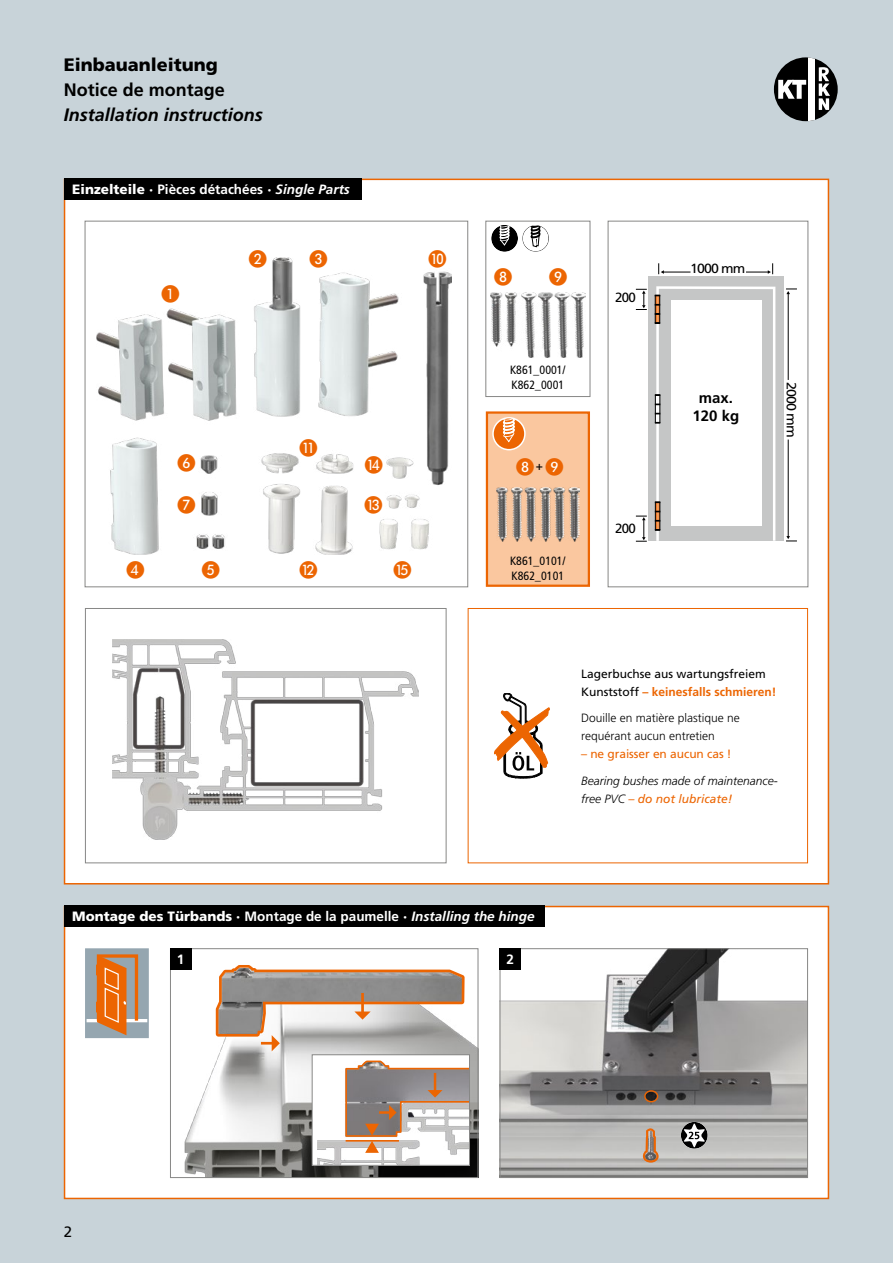
<style>
.page{position:relative;width:893px;height:1263px;background:#c8d3d9}
.page>*{position:absolute;margin:0;border:0;box-sizing:border-box;transform-origin:0 0}
.t1{font:italic 700 18px "Frutiger LT Pro";color:#000}
.t2{font:900 18px "Frutiger LT Pro";color:#000}
.t3{font:700 18px "Frutiger LT Pro";color:#000}
.t4{font:700 18px/21.6px "Frutiger";color:#000}
.t5{font:700 15px/18px "Frutiger LT Pro";color:#000;text-align:center}
.t6{font:15px "Frutiger LT Pro";color:#000}
.t7{font:900 13.5px "Frutiger LT Pro";color:#fff}
.t8{font:700 13.5px "Frutiger LT Pro";color:#fff}
.t9{font:13.35px "Frutiger";letter-spacing:-.06em;color:#000}
.t10{font:13.35px "Frutiger";letter-spacing:-.06em;color:#000;scale:1.06 1}
.t11{font:13.35px "Frutiger";letter-spacing:-.06em;color:#000;scale:1.08 1}
.t12{font:12px/18px "Frutiger LT Pro";color:#000}
.t13{font:italic 300 12px/18px "Frutiger LT Pro";color:#000}
.t14{font:300 12px/18px "Frutiger LT Pro";color:#000}
.t15{font:condensed 12px/15px "Frutiger LT Pro";color:#000}
.t16{font:12px "Frutiger LT Pro";letter-spacing:-.005em;color:#ec6502}
.s1{font-weight:900}
.s2{font-style:italic}
.s3{color:#ec6502}
.s4{font-weight:700;color:#ec6502}
.s5{font-weight:400;color:#ec6502}
.s6{font-weight:700}
.s7{font-weight:700;font-style:italic}
</style>
<div class="page">
<div style="left:64px;top:179px;width:765px;height:705px;background:#fff;border:2px solid #ec6502"></div>
<div style="left:85px;top:221px;width:383px;height:366px;border:1px solid #878786"></div>
<img style="left:97px;top:257px;width:332px;height:297px">
<img style="left:423px;top:265px;width:28px;height:223px">
<div style="left:64px;top:906px;width:765px;height:293px;background:#fff;border:2px solid #ec6502"></div>
<div style="left:64px;top:906px;width:480px;height:21px;background:#000"></div>
<div style="left:774px;top:57px;width:64px;height:64px;background:#000;border-radius:50%"></div>
<div style="left:808px;top:57px;width:7px;height:64px;background:#fff"></div>
<svg style="left:778px;top:80px;width:28px;height:19px"></svg>
<svg style="left:819px;top:67px;width:11px;height:43px"></svg>
<div style="left:648px;top:277px;width:136px;height:264px;background:#c5c6c6"></div>
<div style="left:656px;top:286px;width:119px;height:255px;border:3px solid #fff"></div>
<div style="left:671px;top:301px;width:91px;height:225px;background:#fff"></div>
<svg style="left:655px;top:502px;width:5px;height:28px"></svg>
<svg style="left:655px;top:395px;width:5px;height:28px"></svg>
<svg style="left:655px;top:295px;width:5px;height:29px"></svg>
<svg style="left:658px;top:263px;width:32px;height:11px"></svg>
<svg style="left:746px;top:263px;width:27px;height:11px"></svg>
<hr style="left:788px;top:294px;width:1px;height:86px;background:#000">
<svg style="left:786px;top:289px;width:11px;height:5px"></svg>
<hr style="left:788px;top:440px;width:1px;height:97px;background:#000">
<svg style="left:786px;top:536px;width:11px;height:6px"></svg>
<svg style="left:636px;top:289px;width:11px;height:21px"></svg>
<svg style="left:636px;top:516px;width:11px;height:26px"></svg>
<div style="left:608px;top:221px;width:200px;height:366px;border:1px solid #878786"></div>
<div style="left:64px;top:179px;width:297px;height:21px;background:#000"></div>
<div style="left:468px;top:608px;width:340px;height:255px;border:1px solid #ec6502"></div>
<svg style="left:494px;top:693px;width:55px;height:85px"></svg>
<div style="left:87px;top:950px;width:60px;height:86px;background:#95a6b0"></div>
<div style="left:85px;top:948px;width:64px;height:90px;border:3px solid #95a6b0"></div>
<hr style="left:87px;top:1019px;width:60px;height:3px;background:#fff">
<div style="left:97px;top:954px;width:41px;height:68px;border:3px solid #ec6502"></div>
<svg style="left:96px;top:955px;width:30px;height:80px;background:#e07a2e"></svg>
<img style="left:502px;top:950px;width:304px;height:226px">
<svg style="left:643px;top:1128px;width:16px;height:34px"></svg>
<svg style="left:644px;top:1090px;width:14px;height:12px"></svg>
<div style="left:500px;top:948px;width:308px;height:230px;border:1px solid #878786"></div>
<img style="left:113px;top:640px;width:306px;height:200px">
<div style="left:85px;top:608px;width:361px;height:255px;border:1px solid #878786"></div>
<div style="left:500px;top:948px;width:21px;height:21px;background:#000"></div>
<svg style="left:681px;top:1122px;width:27px;height:27px"></svg>
<img style="left:491px;top:292px;width:94px;height:66px">
<div style="left:485px;top:221px;width:105px;height:176px;border:1px solid #878786"></div>
<svg style="left:522px;top:225px;width:27px;height:27px"></svg>
<div style="left:491px;top:225px;width:27px;height:27px;background:#000;border-radius:50%"></div>
<svg style="left:498px;top:225px;width:12px;height:21px"></svg>
<img style="left:172px;top:950px;width:304px;height:226px">
<svg style="left:216px;top:965px;width:249px;height:86px"></svg>
<div style="left:170px;top:948px;width:308px;height:230px;border:1px solid #878786"></div>
<div style="left:312px;top:1055px;width:157px;height:110px;background:#fff"></div>
<img style="left:317px;top:1140px;width:140px;height:24px">
<svg style="left:344px;top:1060px;width:124px;height:93px"></svg>
<hr style="left:346px;top:1140px;width:53px;height:2px;background:#ec6502">
<div style="left:312px;top:1054px;width:158px;height:112px;border:1px solid #878786"></div>
<div style="left:170px;top:948px;width:21px;height:21px;background:#000"></div>
<div style="left:487px;top:413px;width:102px;height:173px;background:#fac79f"></div>
<img style="left:496px;top:488px;width:83px;height:54px">
<div style="left:486px;top:411px;width:104px;height:176px;border:2px solid #ec6502"></div>
<div style="left:493px;top:418px;width:32px;height:32px;background:#ec6502;border-radius:50%"></div>
<svg style="left:501px;top:418px;width:15px;height:24px"></svg>
<div style="left:492px;top:417px;width:34px;height:33px;border:2px solid #fff;border-radius:50%"></div>
<div style="left:549px;top:462px;width:11px;height:11px;background:#fff;border-radius:50%"></div>
<div style="left:520px;top:462px;width:11px;height:11px;background:#fff;border-radius:50%"></div>
<svg style="left:162px;top:285px;width:17px;height:18px"></svg>
<svg style="left:365px;top:496px;width:17px;height:18px"></svg>
<svg style="left:178px;top:454px;width:17px;height:18px"></svg>
<svg style="left:300px;top:439px;width:17px;height:18px"></svg>
<svg style="left:365px;top:456px;width:17px;height:18px"></svg>
<svg style="left:178px;top:496px;width:17px;height:18px"></svg>
<svg style="left:249px;top:257px;width:18px;height:10px"></svg>
<svg style="left:310px;top:257px;width:17px;height:10px"></svg>
<svg style="left:429px;top:265px;width:17px;height:2px"></svg>
<h1 class="t2" style="left:64px;top:54px;width:156px">Einbauanleitung</h1>
<h1 class="t3" style="left:64px;top:79px;width:163px">Notice de montage</h1>
<h1 class="t1" style="left:64px;top:104px;width:201px">Installation instructions</h1>
<p class="t8" style="left:72px;top:182px;width:279px"><span class="s1">Einzelteile ·</span> Pièces détachées <span class="s1">·</span> <span class="s2">Single Parts</span></p>
<p class="t15" style="left:510px;top:363px;width:57px">K861_0001/<br>K862_0001</p>
<p class="t12" style="left:516px;top:457px;width:49px"><span class="s3">❽</span>+<span class="s3">❾</span></p>
<p class="t15" style="left:510px;top:553px;width:57px">K861_0101/<br>K862_0101</p>
<p class="t9" style="left:615px;top:289px;width:22px">200</p>
<p class="t9" style="left:615px;top:521px;width:22px">200</p>
<p class="t10" style="left:690px;top:261px;width:54px">1000 mm</p>
<h1 class="t4" style="left:686px;top:383px;width:58px">max.<br>140 kg</h1>
<p class="t5" style="left:692px;top:388px;width:48px">max.<br>120 kg</p>
<p class="t11" style="left:799px;top:382px;width:54px;rotate:90deg">2000 mm</p>
<p class="t12" style="left:581px;top:664px;width:197px">Lagerbuchse aus wartungsfreiem<br>Kunststoff <span class="s4">– keinesfalls schmieren!</span></p>
<p class="t14" style="left:581px;top:709px;width:160px">Douille en matière plastique ne requérant aucun entretien</p>
<p class="t16" style="left:581px;top:747px;width:152px">– ne graisser en aucun cas !</p>
<p class="t13" style="left:581px;top:772px;width:198px">Bearing bushes made of maintenance&shy;free PVC <span class="s5">– do not lubricate!</span></p>
<p class="t7" style="left:72px;top:908px;width:464px">Montage des Türbands · <span class="s6">Montage de la paumelle</span> · <span class="s7">Installing the hinge</span></p>
<p class="t8" style="left:177px;top:951px;width:9px">1</p>
<p class="t8" style="left:506px;top:951px;width:9px">2</p>
<p class="t6" style="left:64px;top:1223px;width:10px">2</p>
</div>
